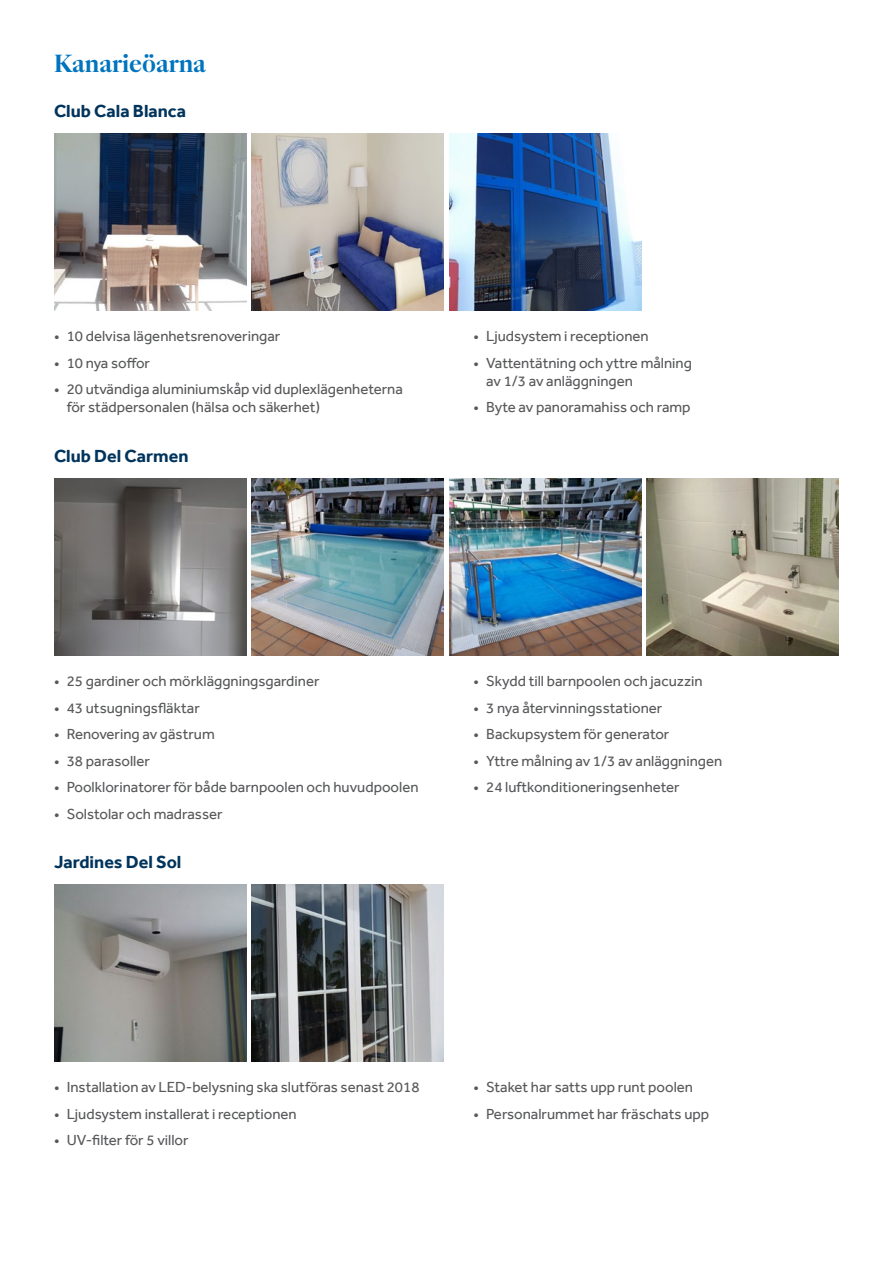
<style>
.page{position:relative;width:893px;height:1263px;background:#fff}
.page>*{position:absolute;margin:0;border:0;box-sizing:border-box;transform-origin:0 0}
.t1{font:700 24px "Quase Headline";color:#0074be}
.t2{font:700 18px "Effra";color:#00345c}
.t3{font:15px/18px "Effra";color:#57585a}
</style>
<div class="page">
<img style="left:54px;top:134px;width:192px;height:177px">
<img style="left:449px;top:134px;width:192px;height:177px">
<img style="left:252px;top:134px;width:192px;height:177px">
<img style="left:54px;top:478px;width:192px;height:177px">
<img style="left:449px;top:478px;width:192px;height:177px">
<img style="left:252px;top:478px;width:192px;height:177px">
<img style="left:647px;top:478px;width:192px;height:177px">
<img style="left:54px;top:884px;width:192px;height:177px">
<img style="left:252px;top:884px;width:192px;height:177px">
<h1 class="t1" style="left:54px;top:48px;width:153px">Kanarieöarna</h1>
<p class="t2" style="left:54px;top:101px;width:133px">Club Cala Blanca</p>
<p class="t3" style="left:54px;top:327px;width:228px">• 10 delvisa lägenhetsrenoveringar</p>
<p class="t3" style="left:54px;top:354px;width:98px">• 10 nya soffor</p>
<p class="t3" style="left:67px;top:380px;width:338px;text-indent:-13px">• 20 utvändiga aluminiumskåp vid duplexlägenheterna för städpersonalen (hälsa och säkerhet)</p>
<p class="t2" style="left:54px;top:445px;width:136px">Club Del Carmen</p>
<p class="t3" style="left:473px;top:327px;width:177px">• Ljudsystem i receptionen</p>
<p class="t3" style="left:486px;top:354px;width:207px;text-indent:-13px">• Vattentätning och yttre målning av 1/3 av anläggningen</p>
<p class="t3" style="left:473px;top:398px;width:219px">• Byte av panoramahiss och ramp</p>
<p class="t3" style="left:54px;top:672px;width:267px">• 25 gardiner och mörkläggningsgardiner</p>
<p class="t3" style="left:54px;top:698px;width:147px">• 43 utsugningsfläktar</p>
<p class="t3" style="left:54px;top:725px;width:162px">• Renovering av gästrum</p>
<p class="t3" style="left:54px;top:751px;width:97px">• 38 parasoller</p>
<p class="t3" style="left:54px;top:778px;width:366px">• Poolklorinatorer för både barnpoolen och huvudpoolen</p>
<p class="t3" style="left:54px;top:804px;width:170px">• Solstolar och madrasser</p>
<p class="t2" style="left:54px;top:851px;width:129px">Jardines Del Sol</p>
<p class="t3" style="left:473px;top:672px;width:231px">• Skydd till barnpoolen och jacuzzin</p>
<p class="t3" style="left:473px;top:698px;width:190px">• 3 nya återvinningsstationer</p>
<p class="t3" style="left:473px;top:725px;width:197px">• Backupsystem för generator</p>
<p class="t3" style="left:473px;top:751px;width:250px">• Yttre målning av 1/3 av anläggningen</p>
<p class="t3" style="left:473px;top:778px;width:208px">• 24 luftkonditioneringsenheter</p>
<p class="t3" style="left:54px;top:1078px;width:367px">• Installation av LED-belysning ska slutföras senast 2018</p>
<p class="t3" style="left:54px;top:1104px;width:244px">• Ljudsystem installerat i receptionen</p>
<p class="t3" style="left:54px;top:1131px;width:136px">• UV-filter för 5 villor</p>
<p class="t3" style="left:473px;top:1078px;width:221px">• Staket har satts upp runt poolen</p>
<p class="t3" style="left:473px;top:1104px;width:237px">• Personalrummet har fräschats upp</p>
</div>
